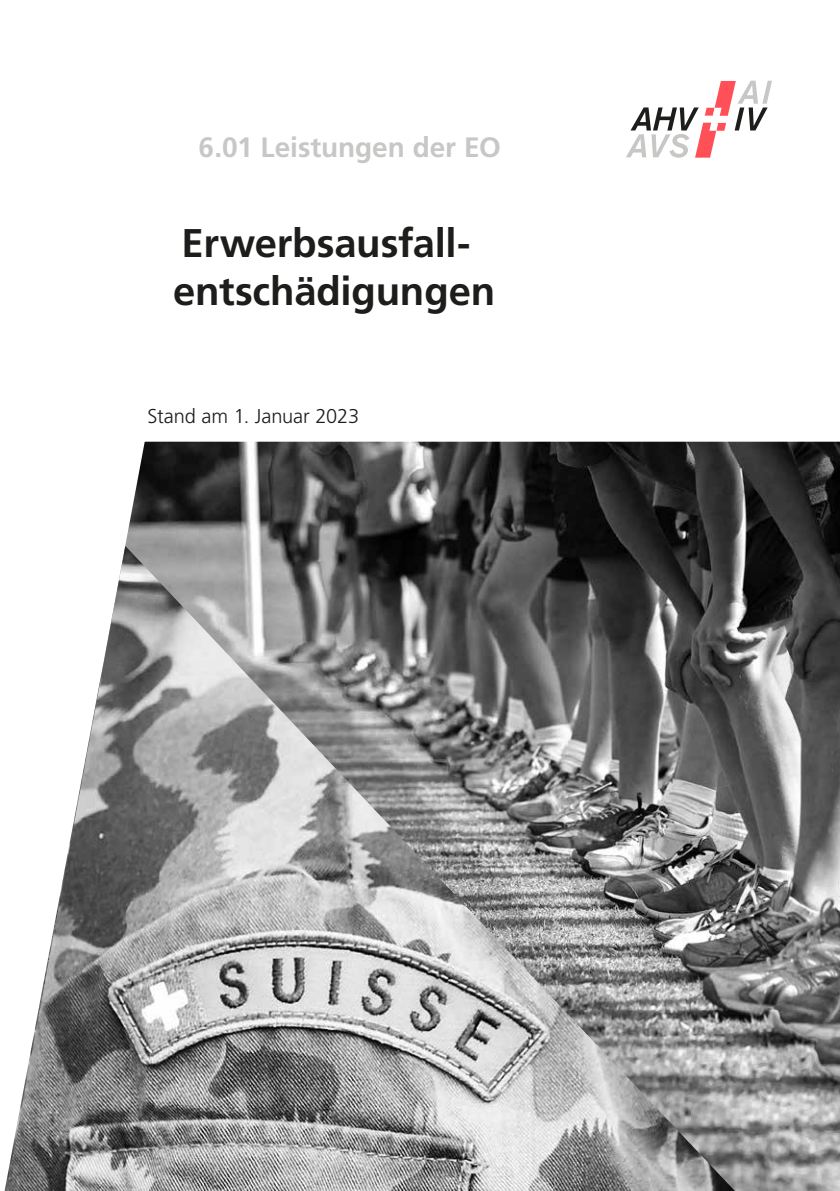
<style>
.page{position:relative;width:840px;height:1191px;background:#fff}
.page>*{position:absolute;margin:0;border:0;box-sizing:border-box;transform-origin:0 0}
.MB_Titel{font:700 40px "Frutiger LT Std";letter-spacing:-.005em;color:#1d1d1b}
.MB_Gruppe_Titelseite{font:700 28px "Frutiger LT Std";color:#c7c7c6}
.Grundtext{font:300 20px "Frutiger LT Std";letter-spacing:-.005em;color:#1d1d1b}
</style>
<div class="page">
<svg style="left:626px;top:81px;width:145px;height:77px"></svg>
<img style="left:125px;top:442px;width:714px;height:749px">
<img style="left:4px;top:546px;width:745px;height:645px">
<p class="MB_Gruppe_Titelseite" style="left:198px;top:131px;width:303px">6.01 Leistungen der EO</p>
<p class="MB_Titel" style="left:181px;top:219px;width:290px">Erwerbsausfall-</p>
<p class="MB_Titel" style="left:173px;top:267px;width:323px">entschädigungen</p>
<p class="Grundtext" style="left:147px;top:405px;width:213px">Stand am 1. Januar 2023</p>
</div>
